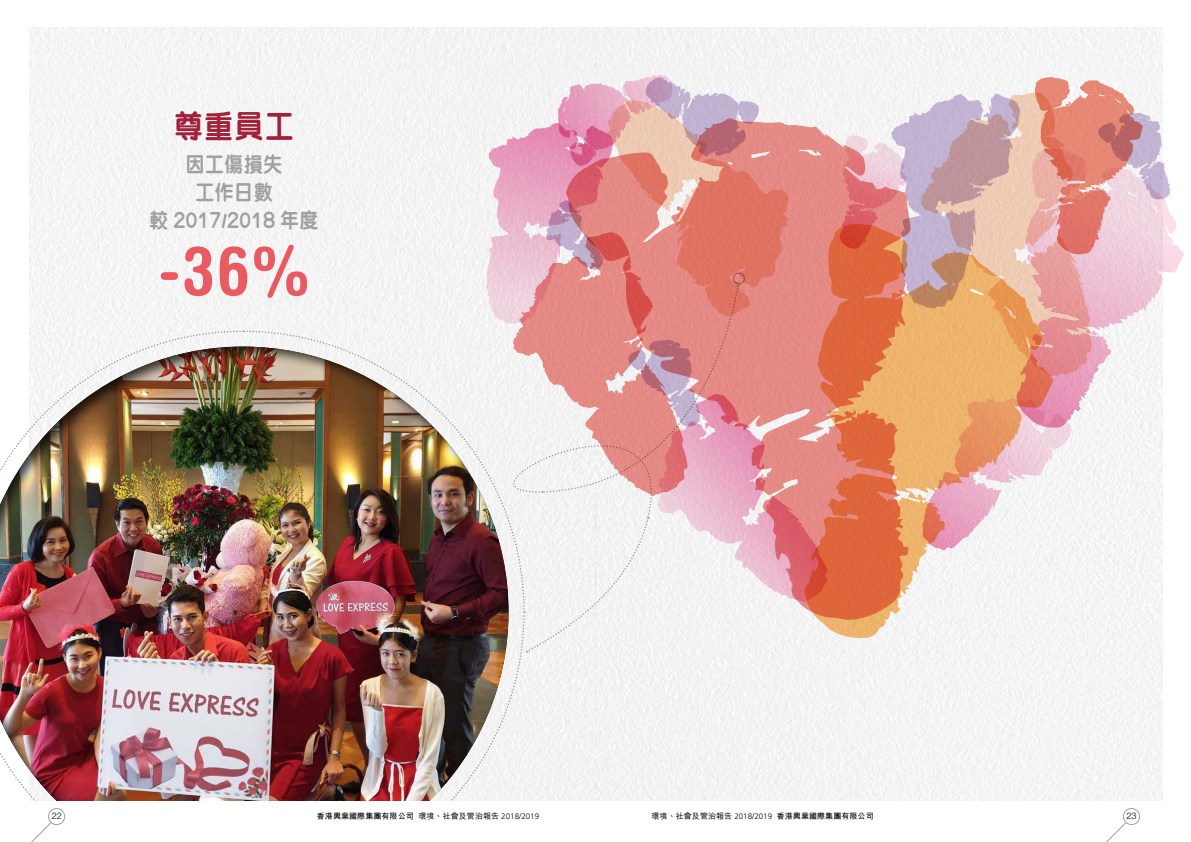
<style>
.page{position:relative;width:1191px;height:842px;background:#fff}
.page>*{position:absolute;margin:0;border:0;box-sizing:border-box;transform-origin:0 0}
.t1{font:700 condensed 67.7px "Helvetica Rounded LT Std";color:#ea5a61}
.t2{font:800 32px "M Yuen HK";color:#a22039;scale:.9 1}
.t3{font:800 21px/28px "M Yuen HK";letter-spacing:.025em;color:#9fa0a0;text-align:center;scale:.9 1}
.t4{font:300 9px "Helvetica Neue LT Std";color:#000}
.t5{font:700 8px "M Hei HK";letter-spacing:.01em;color:#000}
.s1{font-weight:500}
.s2{font-family:"Frutiger LT Std";font-weight:300}
</style>
<div class="page">
<img style="left:244px;top:612px;width:281px;height:189px">
<img style="left:243px;top:330px;width:270px;height:281px">
<img style="left:0;top:330px;width:242px;height:282px">
<img style="left:0;top:613px;width:243px;height:188px">
<svg style="left:1053px;top:320px;width:38px;height:57px;background:#e49198"></svg>
<svg style="left:804px;top:320px;width:249px;height:319px"></svg>
<svg style="left:565px;top:118px;width:346px;height:502px;background:#e59283"></svg>
<svg style="left:843px;top:77px;width:333px;height:243px"></svg>
<svg style="left:437px;top:340px;width:263px;height:313px"></svg>
<svg style="left:486px;top:77px;width:302px;height:247px;background:#e39ea1"></svg>
<svg style="left:31px;top:821px;width:21px;height:21px"></svg>
<svg style="left:1106px;top:821px;width:21px;height:21px"></svg>
<div style="left:48px;top:808px;width:17px;height:17px;border:1px solid #9fa0a0;border-radius:50%"></div>
<div style="left:1123px;top:808px;width:17px;height:17px;border:1px solid #9fa0a0;border-radius:50%"></div>
<h2 class="t2" style="left:174px;top:103px;width:134px">尊重員工</h2>
<h3 class="t3" style="left:150px;top:148px;width:189px">因工傷損失<br>工作日數<br>較 2017/2018 年度</h3>
<h1 class="t1" style="left:158px;top:230px;width:153px">-36%</h1>
<p class="t4" style="left:52px;top:810px;width:12px">22</p>
<p class="t5" style="left:317px;top:810px;width:224px">香港興業國際集團有限公司 <span class="s1">環境、社會及管治報告</span> <span class="s2">2018/2019</span></p>
<p class="t5" style="left:651px;top:810px;width:224px"><span class="s1">環境、社會及管治報告</span> <span class="s2">2018/2019</span> 香港興業國際集團有限公司</p>
<p class="t4" style="left:1126px;top:810px;width:12px">23</p>
</div>
